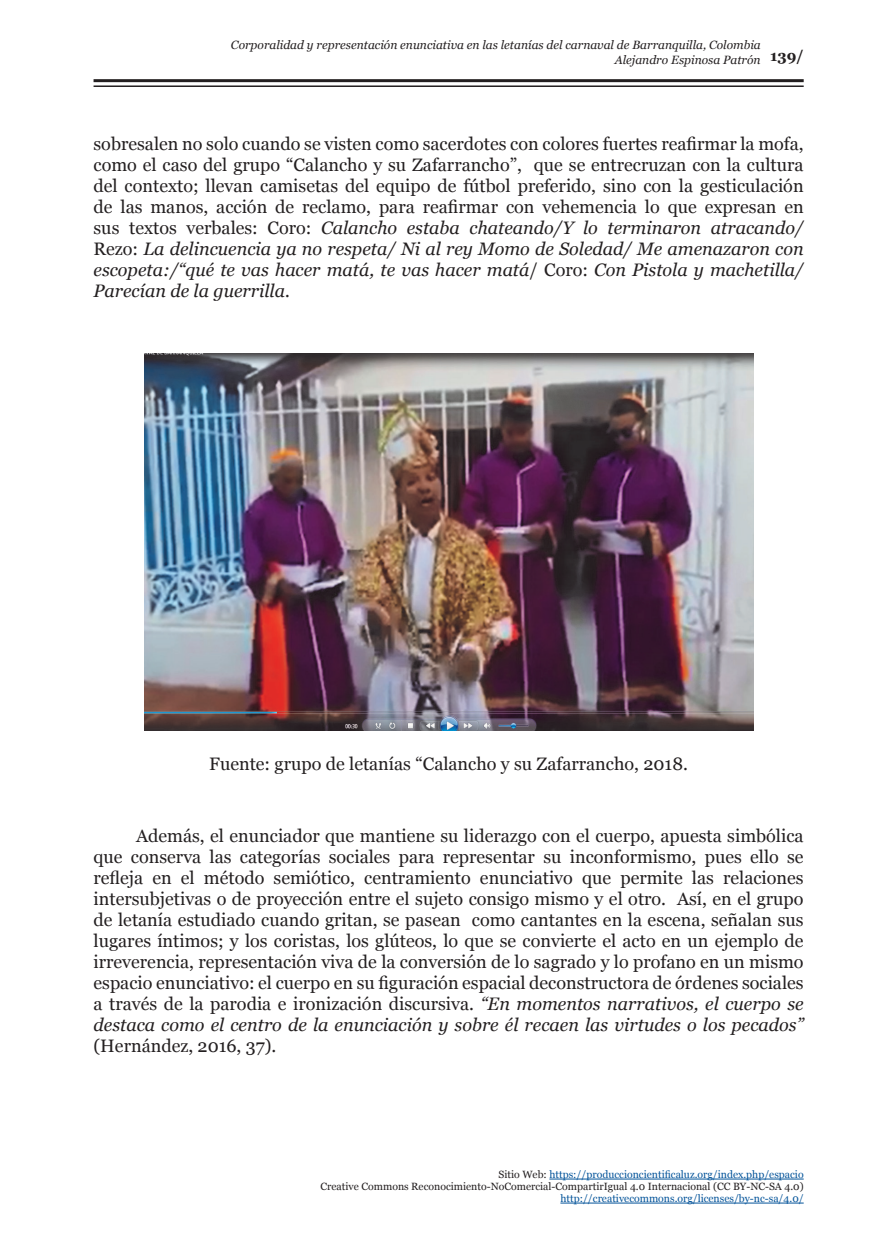
<style>
.page{position:relative;width:893px;height:1234px;background:#fff}
.page>*{position:absolute;margin:0;border:0;box-sizing:border-box;transform-origin:0 0}
.t1{font:18px/21px "Georgia";color:#231f20;text-align:justify}
.t2{font:700 15px "Georgia";color:#231f20}
.t3{font:italic 12px/14.4px "Georgia";color:#231f20;text-align:right}
.t4{font:10.5px/12px "Georgia";color:#231f20;text-align:right}
.t5{font:10.5px "Georgia";color:#04549a}
.s1{font-style:italic}
.s2{color:#04549a}
</style>
<div class="page">
<hr style="left:94px;top:79px;width:710px;height:3px;background:#231f20">
<hr style="left:94px;top:85px;width:710px;height:2px;background:#231f20">
<hr style="left:549px;top:1178px;width:255px;height:1px;background:#04549a">
<hr style="left:560px;top:1202px;width:244px;height:1px;background:#04549a">
<img style="left:144px;top:354px;width:609px;height:376px">
<p class="t3" style="left:231px;top:38px;width:531px">Corporalidad y representación enunciativa en las letanías del carnaval de Barranquilla, Colombia<br>Alejandro Espinosa Patrón</p>
<p class="t2" style="left:770px;top:46px;width:35px">139/</p>
<p class="t1" style="left:94px;top:133px;width:712px">sobresalen no solo cuando se visten como sacerdotes con colores fuertes reafirmar la mofa, como el caso del grupo “Calancho y su Zafarrancho”, que se entrecruzan con la cultura del contexto; llevan camisetas del equipo de fútbol preferido, sino con la gesticulación de las manos, acción de reclamo, para reafirmar con vehemencia lo que expresan en sus textos verbales: Coro: <span class="s1">Calancho estaba chateando/Y lo terminaron atracando/ </span>Rezo: <span class="s1">La delincuencia ya no respeta/ Ni al rey Momo de Soledad/ Me amenazaron con escopeta:/“qué te vas hacer matá, te vas hacer matá</span>/ Coro: <span class="s1">Con Pistola y machetilla/ Parecían de la guerrilla.</span></p>
<p class="t1" style="left:209px;top:753px;width:480px">Fuente: grupo de letanías “Calancho y su Zafarrancho, 2018.</p>
<p class="t1" style="left:94px;top:825px;width:712px;text-indent:43px">Además, el enunciador que mantiene su liderazgo con el cuerpo, apuesta simbólica que conserva las categorías sociales para representar su inconformismo, pues ello se refleja en el método semiótico, centramiento enunciativo que permite las relaciones intersubjetivas o de proyección entre el sujeto consigo mismo y el otro. Así, en el grupo de letanía estudiado cuando gritan, se pasean como cantantes en la escena, señalan sus lugares íntimos; y los coristas, los glúteos, lo que se convierte el acto en un ejemplo de irreverencia, representación viva de la conversión de lo sagrado y lo profano en un mismo espacio enunciativo: el cuerpo en su figuración espacial deconstructora de órdenes sociales a través de la parodia e ironización discursiva. <span class="s1">“En momentos narrativos, el cuerpo se destaca como el centro de la enunciación y sobre él recaen las virtudes o los pecados”</span></p>
<p class="t1" style="left:94px;top:1035px;width:184px">(Hernández, 2016, 37).</p>
<p class="t4" style="left:320px;top:1168px;width:485px">Sitio Web: <span class="s2">https://produccioncientificaluz.org/index.php/espacio<br></span>Creative Commons Reconocimiento-NoComercial-CompartirIgual 4.0 Internacional (CC BY-NC-SA 4.0)</p>
<p class="t5" style="left:560px;top:1191px;width:245px">http://creativecommons.org/licenses/by-nc-sa/4.0/</p>
</div>
